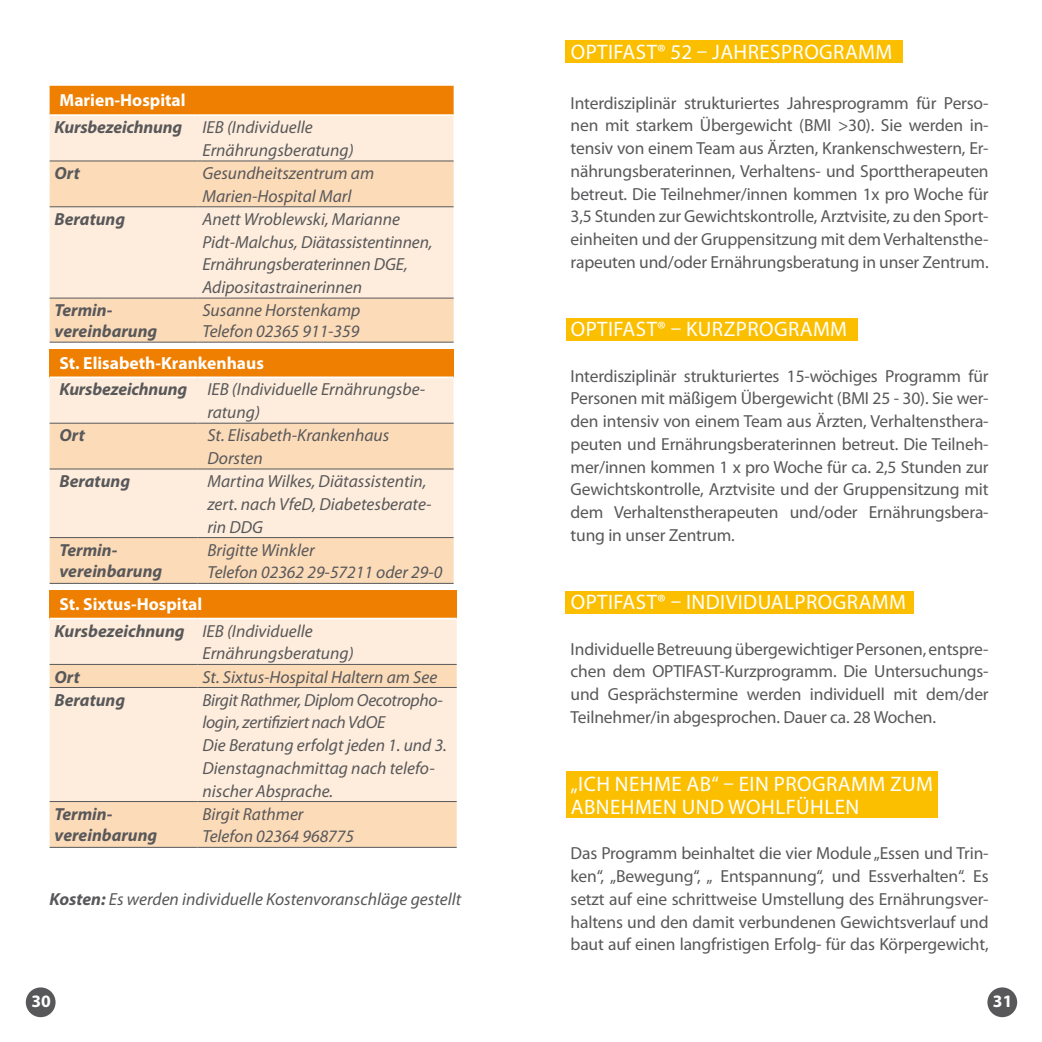
<style>
.page{position:relative;width:1042px;height:1042px;background:#fff}
.page>*{position:absolute;margin:0;border:0;box-sizing:border-box;transform-origin:0 0}
.t1{font:21px/22.8px "Myriad Pro";letter-spacing:.02em;color:#fff}
.t2{font:17.5px/22.8px "Myriad Pro";letter-spacing:-.01em;color:#58585a;text-align:justify}
.t3{font:italic 17.5px/22.8px "Myriad Pro";color:#58585a}
.t4{font:italic 700 17.5px/21px "Myriad Pro";color:#58585a}
.t5{font:700 17.5px/26.2px "Myriad Pro";color:#fff}
.s1{font-weight:700;font-style:normal;color:#fff}
.s2{font-weight:700}
.s3{font-style:italic;color:#58585a}
.s4{font-weight:400;font-style:italic;color:#58585a}
</style>
<div class="page">
<div style="left:566px;top:771px;width:371px;height:47px;background:#fbbf00"></div>
<div style="left:566px;top:591px;width:348px;height:22px;background:#fbbf00"></div>
<div style="left:566px;top:41px;width:337px;height:22px;background:#fbbf00"></div>
<div style="left:566px;top:318px;width:291px;height:22px;background:#fbbf00"></div>
<div style="left:987px;top:987px;width:30px;height:30px;background:#58585a;border-radius:50%"></div>
<div style="left:50px;top:86px;width:404px;height:28px;background:#ee7f00"></div>
<div style="left:50px;top:116px;width:404px;height:45px;background:#feeddc"></div>
<svg style="left:50px;top:162px;width:404px;height:180px;background:#fce3ca"></svg>
<hr style="left:50px;top:206px;width:147px;height:1px;background:#58585a">
<hr style="left:197px;top:206px;width:257px;height:1px;background:#58585a">
<hr style="left:50px;top:161px;width:147px;height:1px;background:#58585a">
<hr style="left:197px;top:161px;width:257px;height:1px;background:#58585a">
<hr style="left:50px;top:298px;width:147px;height:1px;background:#58585a">
<hr style="left:197px;top:298px;width:257px;height:1px;background:#58585a">
<hr style="left:50px;top:342px;width:147px;height:1px;background:#58585a">
<hr style="left:197px;top:342px;width:257px;height:1px;background:#58585a">
<div style="left:50px;top:349px;width:404px;height:28px;background:#ee7f00"></div>
<div style="left:50px;top:378px;width:404px;height:45px;background:#feeddc"></div>
<svg style="left:50px;top:424px;width:404px;height:159px;background:#fce2c7"></svg>
<hr style="left:50px;top:423px;width:147px;height:1px;background:#58585a">
<hr style="left:197px;top:423px;width:257px;height:1px;background:#58585a">
<hr style="left:50px;top:469px;width:147px;height:1px;background:#58585a">
<hr style="left:197px;top:469px;width:257px;height:1px;background:#58585a">
<hr style="left:50px;top:537px;width:147px;height:1px;background:#58585a">
<hr style="left:197px;top:537px;width:257px;height:1px;background:#58585a">
<hr style="left:50px;top:583px;width:147px;height:1px;background:#58585a">
<hr style="left:197px;top:583px;width:257px;height:1px;background:#58585a">
<hr style="left:50px;top:376px;width:147px;height:2px;background:#fff">
<hr style="left:197px;top:376px;width:257px;height:2px;background:#fff">
<div style="left:50px;top:590px;width:407px;height:28px;background:#ee7f00"></div>
<div style="left:50px;top:619px;width:407px;height:45px;background:#feeddc"></div>
<svg style="left:50px;top:665px;width:407px;height:182px;background:#fde6ce"></svg>
<hr style="left:50px;top:664px;width:147px;height:1px;background:#58585a">
<hr style="left:197px;top:664px;width:260px;height:1px;background:#58585a">
<hr style="left:50px;top:687px;width:147px;height:1px;background:#58585a">
<hr style="left:197px;top:687px;width:260px;height:1px;background:#58585a">
<hr style="left:50px;top:801px;width:147px;height:1px;background:#58585a">
<hr style="left:197px;top:801px;width:260px;height:1px;background:#58585a">
<hr style="left:50px;top:847px;width:147px;height:1px;background:#58585a">
<hr style="left:197px;top:847px;width:260px;height:1px;background:#58585a">
<div style="left:26px;top:987px;width:30px;height:30px;background:#58585a;border-radius:50%"></div>
<p class="t3" style="left:55px;top:86px;width:260px;line-height:27.7px"><span class="s1">Marien-Hospital<br></span><span class="s2">Kursbezeichnung</span> IEB (Individuelle</p>
<p class="t3" style="left:202px;top:138px;width:153px">Ernährungsberatung)</p>
<p class="t4" style="left:55px;top:162px;width:27px">Ort</p>
<p class="t3" style="left:202px;top:161px;width:173px">Gesundheitszentrum am<br>Marien-Hospital Marl</p>
<p class="t4" style="left:55px;top:208px;width:72px">Beratung</p>
<p class="t3" style="left:202px;top:207px;width:232px">Anett Wroblewski, Marianne<br>Pidt-Malchus, Diätassistentinnen,<br>Ernährungsberaterinnen DGE,<br>Adipositastrainerinnen</p>
<p class="t4" style="left:55px;top:299px;width:104px">Termin&shy;vereinbarung</p>
<p class="t3" style="left:202px;top:299px;width:159px;line-height:21px">Susanne Horstenkamp<br>Telefon 02365 911-359</p>
<p class="t3" style="left:60px;top:350px;width:367px;line-height:26.2px"><span class="s1">St. Elisabeth-Krankenhaus<br></span><span class="s2">Kursbezeichnung</span> IEB (Individuelle Ernährungsbe-</p>
<p class="t3" style="left:207px;top:401px;width:54px">ratung)</p>
<p class="t4" style="left:60px;top:424px;width:27px">Ort</p>
<p class="t3" style="left:207px;top:424px;width:183px">St. Elisabeth-Krankenhaus<br>Dorsten</p>
<p class="t4" style="left:60px;top:470px;width:72px">Beratung</p>
<p class="t3" style="left:207px;top:469px;width:226px">Martina Wilkes, Diätassistentin, zert. nach VfeD, Diabetesberate&shy;rin DDG</p>
<p class="t4" style="left:60px;top:539px;width:104px">Termin&shy;vereinbarung</p>
<p class="t3" style="left:207px;top:538px;width:237px">Brigitte Winkler<br>Telefon 02362 29-57211 oder 29-0</p>
<p class="t5" style="left:55px;top:591px;width:260px">St. Sixtus-Hospital<br><span class="s3">Kursbezeichnung</span> <span class="s4">IEB (Individuelle</span></p>
<p class="t3" style="left:202px;top:642px;width:153px">Ernährungsberatung)</p>
<p class="t4" style="left:55px;top:665px;width:27px">Ort</p>
<p class="t3" style="left:202px;top:665px;width:236px">St. Sixtus-Hospital Haltern am See</p>
<p class="t4" style="left:55px;top:688px;width:72px">Beratung</p>
<p class="t3" style="left:202px;top:688px;width:246px">Birgit Rathmer, Diplom Oecotropho&shy;login, zertifiziert nach VdOE<br>Die Beratung erfolgt jeden 1. und 3.<br>Dienstagnachmittag nach telefo&shy;nischer Absprache.</p>
<p class="t4" style="left:55px;top:802px;width:104px">Termin&shy;vereinbarung</p>
<p class="t3" style="left:202px;top:802px;width:153px">Birgit Rathmer<br>Telefon 02364 968775</p>
<p class="t3" style="left:50px;top:887px;width:413px"><span class="s2">Kosten:</span> Es werden individuelle Kostenvoranschläge gestellt</p>
<p class="t5" style="left:31px;top:988px;width:21px">30</p>
<p class="t1" style="left:571px;top:40px;width:323px">OPTIFAST® 52 – JAHRESPROGRAMM</p>
<p class="t2" style="left:570px;top:91px;width:419px">Interdisziplinär strukturiertes Jahresprogramm für Perso&shy;nen mit starkem Übergewicht (BMI &gt;30). Sie werden in&shy;tensiv von einem Team aus Ärzten, Krankenschwestern, Er&shy;nährungsberaterinnen, Verhaltens- und Sporttherapeuten betreut. Die Teilnehmer/innen kommen 1x pro Woche für 3,5 Stunden zur Gewichtskontrolle, Arztvisite, zu den Sport&shy;einheiten und der Gruppensitzung mit dem Verhaltensthe&shy;rapeuten und/oder Ernährungsberatung in unser Zentrum.</p>
<p class="t1" style="left:571px;top:317px;width:278px">OPTIFAST® – KURZPROGRAMM</p>
<p class="t2" style="left:570px;top:364px;width:419px">Interdisziplinär strukturiertes 15-wöchiges Programm für Personen mit mäßigem Übergewicht (BMI 25 - 30). Sie wer&shy;den intensiv von einem Team aus Ärzten, Verhaltensthera&shy;peuten und Ernährungsberaterinnen betreut. Die Teilneh&shy;mer/innen kommen 1 x pro Woche für ca. 2,5 Stunden zur Gewichtskontrolle, Arztvisite und der Gruppensitzung mit dem Verhaltenstherapeuten und/oder Ernährungsbera&shy;tung in unser Zentrum.</p>
<p class="t1" style="left:571px;top:590px;width:337px">OPTIFAST® – INDIVIDUALPROGRAMM</p>
<p class="t2" style="left:570px;top:637px;width:419px">Individuelle Betreuung übergewichtiger Personen, entspre&shy;chen dem OPTIFAST-Kurzprogramm. Die Untersuchungs&shy;und Gesprächstermine werden individuell mit dem/der Teilnehmer/in abgesprochen. Dauer ca. 28 Wochen.</p>
<p class="t1" style="left:570px;top:772px;width:364px">„ICH NEHME AB“ – EIN PROGRAMM ZUM<br>ABNEHMEN UND WOHLFÜHLEN</p>
<p class="t2" style="left:570px;top:842px;width:419px">Das Programm beinhaltet die vier Module „Essen und Trin&shy;ken“, „Bewegung“, „ Entspannung“, und Essverhalten“. Es setzt auf eine schrittweise Umstellung des Ernährungsver&shy;haltens und den damit verbundenen Gewichtsverlauf und baut auf einen langfristigen Erfolg- für das Körpergewicht,</p>
<p class="t5" style="left:993px;top:988px;width:21px">31</p>
</div>
